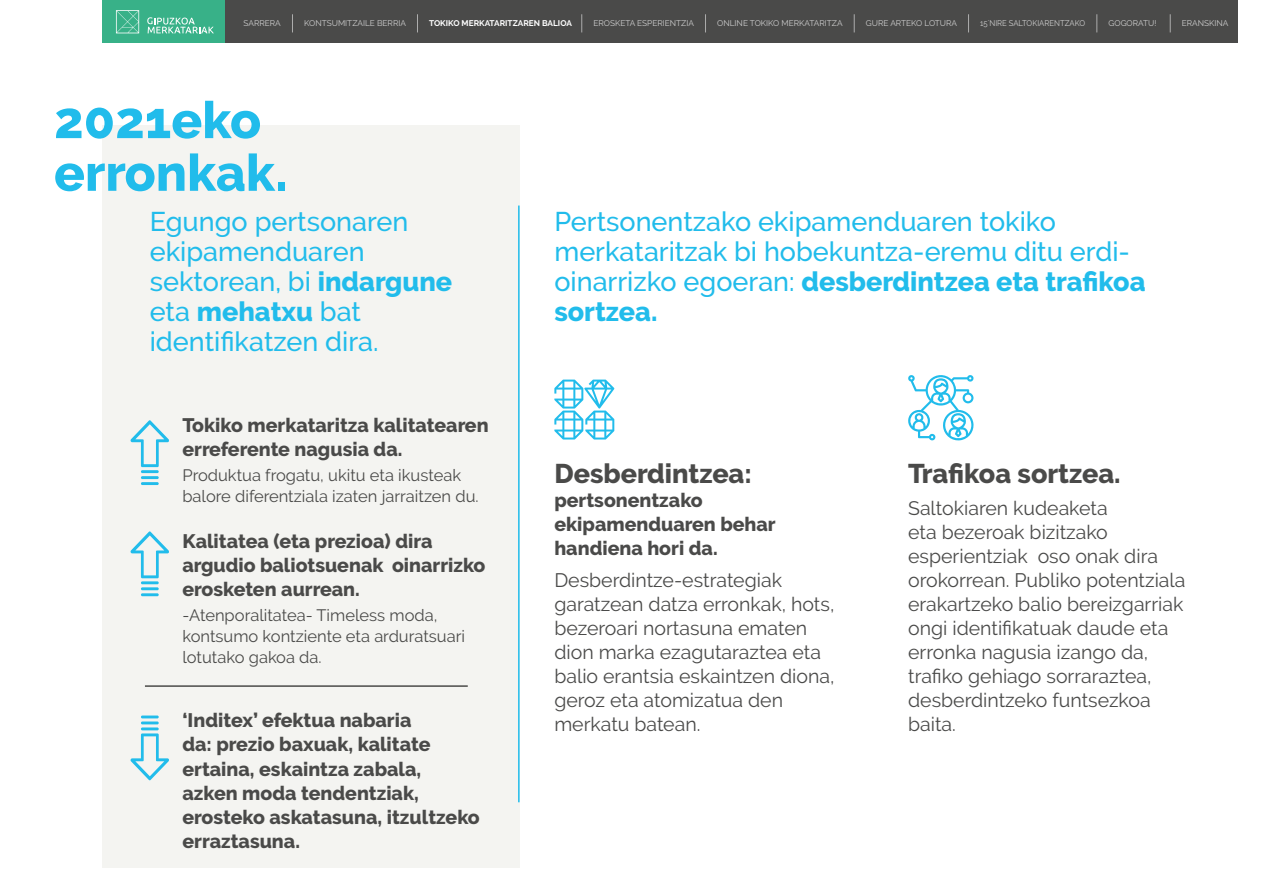
<style>
.page{position:relative;width:1263px;height:893px;background:#fff}
.page>*{position:absolute;margin:0;border:0;box-sizing:border-box;transform-origin:0 0}
.t1{font:800 51.15px/52.7px "Raleway";color:#21bceb}
.t2{font:500 27px/30px "Raleway";color:#21bceb}
.t3{font:800 27px "Raleway";color:#4a4a49}
.t4{font:19.5px/24px "Raleway";color:#4a4a49}
.t5{font:800 19.5px/24px "Raleway";color:#4a4a49}
.t6{font:16.5px/21px "Raleway";color:#4a4a49}
.t7{font:8.25px "Raleway";color:#cfcfcf}
.t8{font:700 8.25px "Raleway";color:#fff}
.t9{font:8.25px "Raleway";color:#cfcfcf;scale:.93 1}
.s1{font-weight:800}
</style>
<div class="page">
<div style="left:102px;top:125px;width:418px;height:742px;background:#f4f4f1"></div>
<hr style="left:518px;top:206px;width:2px;height:596px;background:#21bceb">
<svg style="left:131px;top:420px;width:38px;height:47px"></svg>
<hr style="left:141px;top:470px;width:18px;height:3px;background:#21bceb">
<hr style="left:141px;top:476px;width:18px;height:3px;background:#21bceb">
<hr style="left:141px;top:482px;width:18px;height:3px;background:#21bceb">
<svg style="left:131px;top:531px;width:38px;height:47px"></svg>
<hr style="left:141px;top:581px;width:18px;height:3px;background:#21bceb">
<hr style="left:141px;top:587px;width:18px;height:3px;background:#21bceb">
<hr style="left:141px;top:593px;width:18px;height:3px;background:#21bceb">
<svg style="left:131px;top:733px;width:38px;height:47px"></svg>
<hr style="left:141px;top:727px;width:18px;height:3px;background:#21bceb">
<hr style="left:141px;top:721px;width:18px;height:3px;background:#21bceb">
<hr style="left:141px;top:715px;width:18px;height:3px;background:#21bceb">
<svg style="left:554px;top:380px;width:60px;height:59px"></svg>
<svg style="left:908px;top:375px;width:66px;height:66px"></svg>
<div style="left:102px;top:0;width:1135px;height:42px;background:#4a4a49"></div>
<div style="left:102px;top:0;width:123px;height:42px;background:#38b188"></div>
<svg style="left:116px;top:10px;width:23px;height:23px"></svg>
<svg style="left:147px;top:17px;width:67px;height:16px"></svg>
<svg style="left:292px;top:14px;width:1px;height:18px"></svg>
<svg style="left:417px;top:14px;width:1px;height:18px"></svg>
<svg style="left:581px;top:14px;width:1px;height:18px"></svg>
<svg style="left:705px;top:14px;width:1px;height:18px"></svg>
<svg style="left:854px;top:14px;width:1px;height:18px"></svg>
<svg style="left:968px;top:14px;width:1px;height:18px"></svg>
<svg style="left:1096px;top:14px;width:1px;height:18px"></svg>
<svg style="left:1170px;top:14px;width:1px;height:18px"></svg>
<hr style="left:145px;top:685px;width:323px;height:2px;background:#4a4a49">
<p class="t7" style="left:244px;top:19px;width:39px">SARRERA</p>
<p class="t7" style="left:304px;top:19px;width:103px">KONTSUMITZAILE BERRIA</p>
<p class="t8" style="left:429px;top:19px;width:144px">TOKIKO MERKATARITZAREN BALIOA</p>
<p class="t7" style="left:593px;top:19px;width:102px">EROSKETA ESPERIENTZIA</p>
<p class="t7" style="left:717px;top:19px;width:127px">ONLINE TOKIKO MERKATARITZA</p>
<p class="t7" style="left:866px;top:19px;width:93px">GURE ARTEKO LOTURA</p>
<p class="t9" style="left:980px;top:19px;width:114px">15´NIRE SALTOKIARENTZAKO</p>
<p class="t7" style="left:1108px;top:19px;width:49px">GOGORATU!</p>
<p class="t7" style="left:1182px;top:19px;width:48px">ERANSKINA</p>
<h1 class="t1" style="left:54px;top:94px;width:235px">2021eko erronkak.</h1>
<h2 class="t2" style="left:150px;top:206px;width:304px">Egungo pertsonaren ekipamenduaren sektorean, bi <span class="s1">indargune </span>eta <span class="s1">mehatxu</span> bat identifikatzen dira.</h2>
<h2 class="t2" style="left:554px;top:206px;width:593px">Pertsonentzako ekipamenduaren tokiko merkataritzak bi hobekuntza-eremu ditu erdi&shy;oinarrizko egoeran: <span class="s1">desberdintzea eta trafikoa sortzea.</span></h2>
<p class="t5" style="left:182px;top:413px;width:308px">Tokiko merkataritza kalitatearen erreferente nagusia da.</p>
<p class="t6" style="left:182px;top:465px;width:298px">Produktua frogatu, ukitu eta ikusteak balore diferentziala izaten jarraitzen du.</p>
<p class="t5" style="left:182px;top:529px;width:305px">Kalitatea (eta prezioa) dira argudio baliotsuenak oinarrizko erosketen aurrean.</p>
<p class="t6" style="left:182px;top:605px;width:284px">-Atenporalitatea- Timeless moda, kontsumo kontziente eta arduratsuari lotutako gakoa da.</p>
<p class="t5" style="left:182px;top:709px;width:299px">‘Inditex’ efektua nabaria<br>da: prezio baxuak, kalitate ertaina, eskaintza zabala, azken moda tendentziak, erosteko askatasuna, itzultzeko erraztasuna.</p>
<h2 class="t3" style="left:554px;top:458px;width:199px">Desberdintzea:</h2>
<p class="t5" style="left:554px;top:488px;width:223px">pertsonentzako ekipamenduaren behar handiena hori da.</p>
<p class="t4" style="left:554px;top:568px;width:282px">Desberdintze-estrategiak garatzean datza erronkak, hots, bezeroari nortasuna ematen dion marka ezagutaraztea eta balio erantsia eskaintzen diona, geroz eta atomizatua den merkatu batean.</p>
<h2 class="t3" style="left:908px;top:458px;width:214px">Trafikoa sortzea.</h2>
<p class="t4" style="left:908px;top:496px;width:279px">Saltokiaren kudeaketa<br>eta bezeroak bizitzako esperientziak oso onak dira orokorrean. Publiko potentziala erakartzeko balio bereizgarriak ongi identifikatuak daude eta erronka nagusia izango da, trafiko gehiago sorraraztea, desberdintzeko funtsezkoa baita.</p>
</div>
